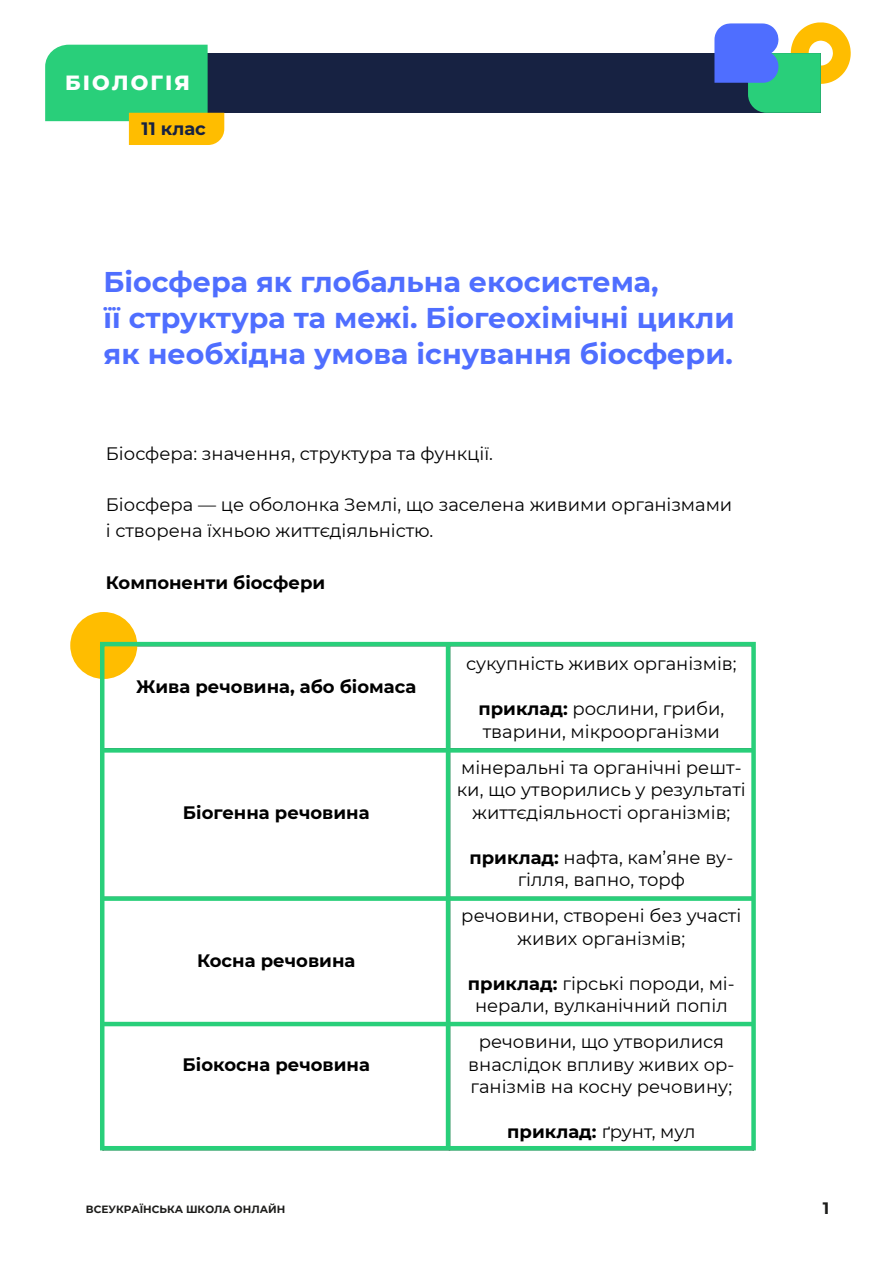
<style>
.page{position:relative;width:893px;height:1263px;background:#fff}
.page>*{position:absolute;margin:0;border:0;box-sizing:border-box;transform-origin:0 0}
.t1{font:700 28.5px/36px "Montserrat";color:#4f6eff}
.t2{font:800 21px "Montserrat";letter-spacing:.1em;color:#fff}
.t3{font:18px/22.5px "Montserrat";color:#000;text-align:center}
.t4{font:700 18px "Montserrat";color:#000}
.t5{font:700 18px "Montserrat";color:#172242}
.t6{font:700 16.5px "Montserrat";color:#1d1d1b}
.t7{font:700 10.5px "Montserrat";color:#1d1d1b}
.s1{font-weight:700}
</style>
<div class="page">
<div style="left:70px;top:612px;width:67px;height:67px;background:#ffbd00;border-radius:50%"></div>
<div style="left:81px;top:53px;width:739px;height:60px;background:#172242"></div>
<svg style="left:714px;top:22px;width:136px;height:91px"></svg>
<svg style="left:45px;top:45px;width:179px;height:100px"></svg>
<div style="left:100px;top:642px;width:655px;height:508px;border:4px solid #29cf7a"></div>
<div style="left:101px;top:748px;width:651px;height:5px;background:#29cf7a"></div>
<div style="left:101px;top:896px;width:651px;height:5px;background:#29cf7a"></div>
<hr style="left:101px;top:1022px;width:651px;height:4px;background:#29cf7a">
<hr style="left:446px;top:644px;width:4px;height:503px;background:#29cf7a">
<p class="t2" style="left:65px;top:67px;width:126px">БІОЛОГІЯ</p>
<p class="t5" style="left:142px;top:116px;width:66px">11 клас</p>
<h1 class="t1" style="left:104px;top:263px;width:632px">Біосфера як глобальна екосистема,<br>її структура та межі. Біогеохімічні цикли як необхідна умова існування біосфери.</h1>
<p class="t3" style="left:106px;top:441px;width:388px">!"#$%&amp;'(: )*(+&amp;**,, $-'./-.'( -( %.*/0"1.</p>
<p class="t3" style="left:106px;top:491px;width:628px;line-height:25.8px;text-align:left">!"#$%&amp;'( — 0&amp; #2#3#*/( 4&amp;53", 6# )($&amp;3&amp;*( 789858 #':(*")5(58 " $-9#'&amp;*( 1;*&lt;#= 78--&gt;?",3&lt;*"$-=.</p>
<p class="t4" style="left:106px;top:570px;width:221px">!"#$"%&amp;%'( )*"+,&amp;-(</p>
<p class="t4" style="left:136px;top:673px;width:281px">.(/0 -&amp;1"/(%0, 0)" )*"#0+0</p>
<p class="t4" style="left:183px;top:799px;width:188px">5*"6&amp;%%0 -&amp;1"/(%0</p>
<p class="t4" style="left:197px;top:948px;width:160px">!"+%0 -&amp;1"/(%0</p>
<p class="t4" style="left:183px;top:1051px;width:189px">5*"2"+%0 -&amp;1"/(%0</p>
<p class="t3" style="left:466px;top:652px;width:272px">$./.@*"$-&lt; 7898; #':(*")5"9;</p>
<p class="t3" style="left:478px;top:697px;width:247px;text-align:left"><span class="s1">$-(2304:</span> '#$38*8, :'828, -9('8*8, 5"/'##':(*")58</p>
<p class="t3" style="left:457px;top:756px;width:290px">5"*&amp;'(3&lt;*" -( #':(*"+*" '&amp;A-- /8, 6# .-9#'838$&lt; . '&amp;).3&lt;-(-"<br>78--&gt;?",3&lt;*#$-" #':(*")5"9;</p>
<p class="t3" style="left:469px;top:846px;width:265px"><span class="s1">$-(2304:</span> *(%-(, /(5’,*&amp; 9.- :"33,, 9(@*#, -#'%</p>
<p class="t3" style="left:461px;top:904px;width:281px">'&amp;+#98*8, $-9#'&amp;*" 2&amp;) .+($-"<br>7898; #':(*")5"9;</p>
<p class="t3" style="left:468px;top:972px;width:268px"><span class="s1">$-(2304:</span> :"'$&lt;/" @#'#?8, 5"- *&amp;'(38, 9.3/(*"+*8B @#@"3</p>
<p class="t3" style="left:468px;top:1030px;width:268px">'&amp;+#98*8, 6# .-9#'838$,<br>9*($3"?#/ 9@389. 7898; #'- :(*")5"9 *( /#$*. '&amp;+#98*.;</p>
<p class="t3" style="left:507px;top:1120px;width:190px"><span class="s1">$-(2304:</span> C'.*-, 5.3</p>
<p class="t7" style="left:86px;top:1202px;width:201px">ВСЕУКРАЇНСЬКА ШКОЛА ОНЛАЙН</p>
<p class="t6" style="left:823px;top:1197px;width:8px">1</p>
</div>
